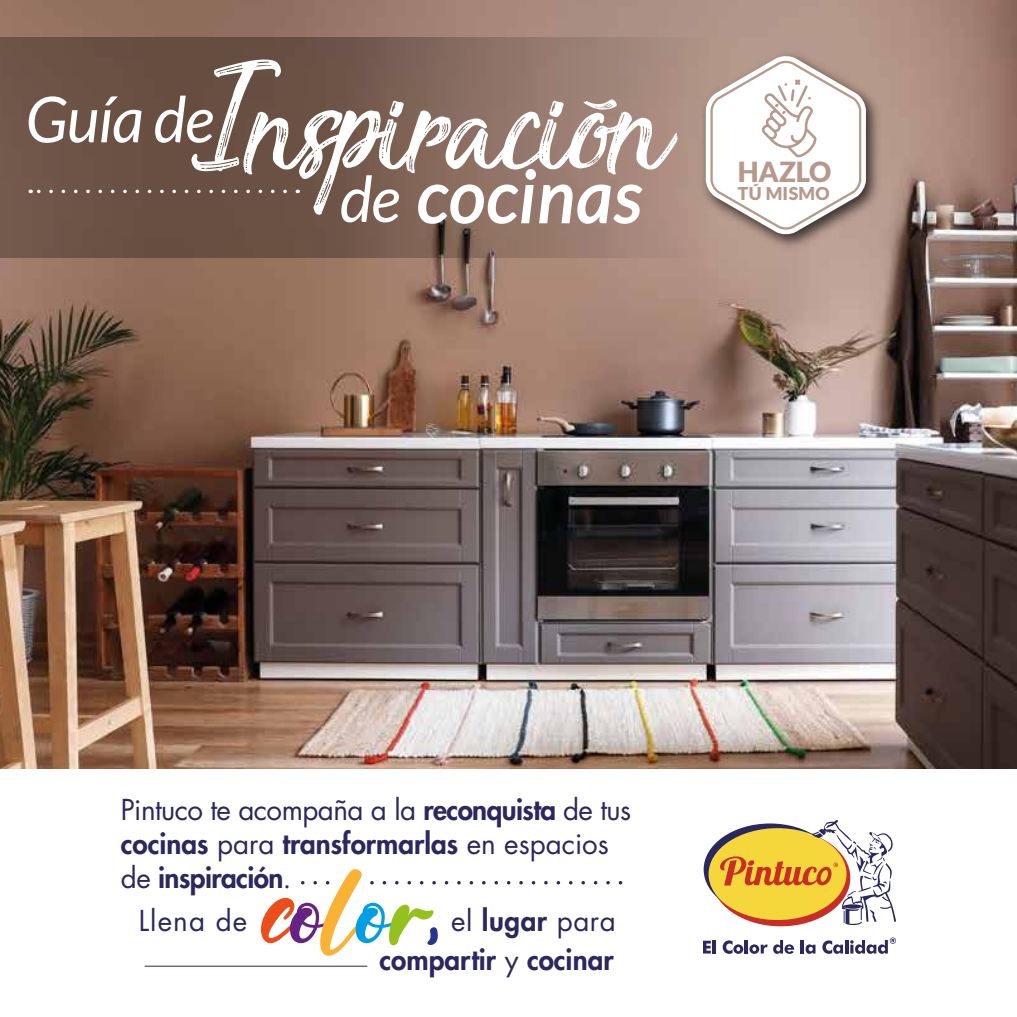
<style>
.page{position:relative;width:1017px;height:1017px;background:#fff}
.page>*{position:absolute;margin:0;border:0;box-sizing:border-box;transform-origin:0 0}
.t1{font:italic 72.1px "Lato";letter-spacing:.02em;color:#fff}
.t2{font:italic 63.35px "Lato";letter-spacing:-.02em;color:#fff}
.t3{font:800 28px/33.9px "Futura";color:#2b275f}
.t4{font:28px "Futura";letter-spacing:.04em;color:#2b275f}
.t5{font:900 27.65px "Lato";color:#b7998b}
.t6{font:900 17.68px "Lato";letter-spacing:.02em;color:#b7998b}
.s1{font-size:63.35px}
.s2{font-weight:400}
</style>
<div class="page">
<img style="left:0;top:0;width:1017px;height:768px">
<svg style="left:0;top:38px;width:754px;height:220px;background:#7f6457"></svg>
<img style="left:696px;top:46px;width:190px;height:208px">
<svg style="left:706px;top:55px;width:160px;height:180px"></svg>
<svg style="left:30px;top:59px;width:648px;height:166px;background:#8f786d"></svg>
<svg style="left:703px;top:940px;width:13px;height:13px"></svg>
<svg style="left:723px;top:940px;width:44px;height:14px"></svg>
<svg style="left:773px;top:940px;width:21px;height:14px"></svg>
<svg style="left:801px;top:940px;width:14px;height:14px"></svg>
<svg style="left:822px;top:937px;width:74px;height:17px"></svg>
<svg style="left:704px;top:820px;width:192px;height:106px"></svg>
<hr style="left:145px;top:966px;width:222px;height:1px;background:#2b275f">
<svg style="left:261px;top:869px;width:362px;height:87px"></svg>
<h2 class="t2" style="left:26px;top:84px;width:190px">Guía de</h2>
<h1 class="t1" style="left:340px;top:156px;width:303px"><span class="s1">de</span> cocinas</h1>
<p class="t5" style="left:738px;top:155px;width:95px">HAZLO</p>
<p class="t6" style="left:738px;top:183px;width:93px">TÚ MISMO</p>
<p class="t3" style="left:121px;top:793px;width:512px"><span class="s2">Pintuco te acompaña a la</span> reconquista <span class="s2">de tus </span>cocinas <span class="s2">para</span> transformarlas <span class="s2">en espacios de</span> inspiración<span class="s2">.</span></p>
<p class="t3" style="left:380px;top:902px;width:238px;line-height:38.7px;text-align:right"><span class="s2">el</span> lugar <span class="s2">para </span>compartir <span class="s2">y</span> cocinar</p>
<p class="t4" style="left:139px;top:903px;width:110px">Llena de</p>
</div>
